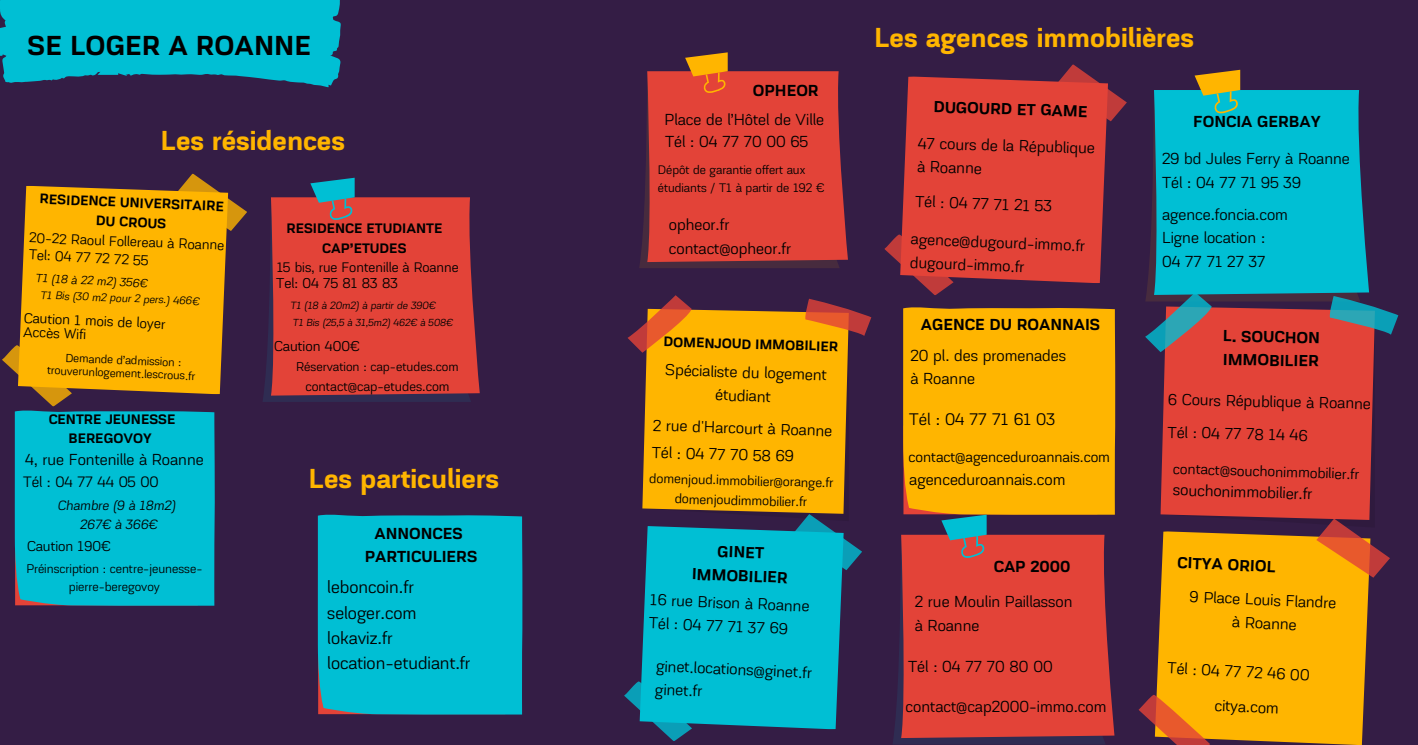
<style>
.page{position:relative;width:1418px;height:745px;background:#fff}
.page>*{position:absolute;margin:0;border:0;box-sizing:border-box;transform-origin:0 0}
.t1{font:700 28.88px "Akzentica 4 F";color:#ffb500}
.t2{font:700 28.88px "Akzentica 4 F";color:#000}
.t3{font:18.5px/25.2px "Akzentica 4 F";color:#000}
.t4{font:17.62px "Akzentica 4 F";color:#000}
.t5{font:16.88px/23.9px "Akzentica 4 F";color:#000}
.t6{font:16.75px/23.5px "Akzentica 4 F";color:#000}
.t7{font:700 16.75px/23.5px "Akzentica 4 F";color:#000;text-align:center}
.t8{font:15.88px "Akzentica 4 F";color:#000}
.t9{font:15.5px "Akzentica 4 F";color:#000}
.t10{font:15px/13.8px "Akzentica 4 F";color:#000}
.t11{font:14.75px "Akzentica 4 F";color:#000}
.t12{font:14.62px "Akzentica 4 F";color:#000}
.t13{font:700 14.5px/20px "Akzentica 4 F";color:#000;text-align:center}
.t14{font:14.12px/19.6px "Akzentica 4 F";color:#000;text-align:center}
.t15{font:italic 14.12px/19.8px "Akzentica 4 F";color:#000;text-align:center}
.t16{font:13.38px "Akzentica 4 F";color:#000}
.t17{font:13.25px/17.8px "Akzentica 4 F";color:#000;text-align:center}
.t18{font:13px/17.8px "Akzentica 4 F";color:#000}
.t19{font:italic 12.5px "Akzentica 4 F";color:#000}
.t20{font:12.38px/13.1px "Akzentica 4 F";color:#000;text-align:center}
.t21{font:italic 11.62px "Akzentica 4 F";color:#000}
.t22{font:italic 11px "Akzentica 4 F";color:#000}
.t23{font:italic 10.75px "Akzentica 4 F";color:#000}
</style>
<div class="page">
<div style="left:0;top:0;width:1418px;height:744px;background:#341d45"></div>
<svg style="left:263px;top:251px;width:208px;height:151px;fill:#2f2c52"></svg>
<svg style="left:271px;top:178px;width:209px;height:217px;background:#c8413d"></svg>
<svg style="left:19px;top:186px;width:208px;height:209px;background:#efa905"></svg>
<svg style="left:36px;top:243px;width:175px;height:7px"></svg>
<svg style="left:36px;top:260px;width:175px;height:6px"></svg>
<svg style="left:36px;top:276px;width:174px;height:7px"></svg>
<svg style="left:37px;top:293px;width:174px;height:7px"></svg>
<svg style="left:36px;top:310px;width:175px;height:6px"></svg>
<svg style="left:35px;top:326px;width:175px;height:7px"></svg>
<svg style="left:38px;top:173px;width:209px;height:62px"></svg>
<svg style="left:2px;top:341px;width:212px;height:264px;background:#35a79a"></svg>
<div style="left:641px;top:574px;width:201px;height:156px;background:#00bfd4"></div>
<svg style="left:657px;top:582px;width:170px;height:6px"></svg>
<svg style="left:657px;top:598px;width:169px;height:6px"></svg>
<svg style="left:657px;top:614px;width:169px;height:7px"></svg>
<svg style="left:657px;top:630px;width:170px;height:7px"></svg>
<svg style="left:657px;top:647px;width:170px;height:6px"></svg>
<svg style="left:656px;top:663px;width:169px;height:6px"></svg>
<svg style="left:627px;top:295px;width:244px;height:279px"></svg>
<svg style="left:624px;top:677px;width:199px;height:64px"></svg>
<svg style="left:639px;top:52px;width:209px;height:216px;background:#c93f38"></svg>
<svg style="left:902px;top:76px;width:205px;height:207px;background:#d64038"></svg>
<svg style="left:918px;top:133px;width:173px;height:7px"></svg>
<svg style="left:918px;top:150px;width:172px;height:6px"></svg>
<svg style="left:918px;top:166px;width:172px;height:7px"></svg>
<svg style="left:918px;top:183px;width:173px;height:6px"></svg>
<svg style="left:918px;top:199px;width:173px;height:7px"></svg>
<svg style="left:917px;top:216px;width:172px;height:6px"></svg>
<svg style="left:919px;top:64px;width:208px;height:61px"></svg>
<svg style="left:884px;top:230px;width:203px;height:65px"></svg>
<svg style="left:1147px;top:137px;width:7px;height:155px"></svg>
<div style="left:1154px;top:90px;width:215px;height:202px;background:#00bfd4"></div>
<svg style="left:1181px;top:102px;width:7px;height:181px"></svg>
<svg style="left:1194px;top:70px;width:46px;height:43px;background:#7fab60"></svg>
<div style="left:903px;top:307px;width:212px;height:207px;background:#ffb500"></div>
<div style="left:1160px;top:353px;width:214px;height:162px;background:#e34338"></div>
<svg style="left:1145px;top:292px;width:253px;height:61px"></svg>
<svg style="left:1177px;top:366px;width:180px;height:4px"></svg>
<svg style="left:1177px;top:383px;width:181px;height:4px"></svg>
<svg style="left:1177px;top:400px;width:180px;height:4px"></svg>
<svg style="left:1178px;top:418px;width:180px;height:4px"></svg>
<svg style="left:1178px;top:435px;width:180px;height:4px"></svg>
<svg style="left:1177px;top:452px;width:180px;height:4px"></svg>
<svg style="left:1175px;top:469px;width:180px;height:5px"></svg>
<svg style="left:1175px;top:487px;width:180px;height:4px"></svg>
<svg style="left:893px;top:600px;width:212px;height:144px;fill:#2f2c52"></svg>
<svg style="left:901px;top:534px;width:213px;height:203px;fill:#e34338"></svg>
<svg style="left:903px;top:425px;width:194px;height:301px;background:#dd642a"></svg>
<svg style="left:1156px;top:531px;width:213px;height:213px;background:#f0aa04"></svg>
<svg style="left:1173px;top:590px;width:179px;height:6px"></svg>
<svg style="left:1173px;top:607px;width:179px;height:7px"></svg>
<svg style="left:1173px;top:624px;width:179px;height:7px"></svg>
<svg style="left:1174px;top:641px;width:178px;height:7px"></svg>
<svg style="left:1173px;top:658px;width:179px;height:7px"></svg>
<svg style="left:1172px;top:675px;width:179px;height:7px"></svg>
<svg style="left:1175px;top:514px;width:215px;height:67px"></svg>
<svg style="left:1138px;top:690px;width:210px;height:54px;background:#e5980d"></svg>
<div style="left:318px;top:514px;width:204px;height:200px;background:#00bfd4"></div>
<svg style="left:0;top:0;width:341px;height:87px;background:#06abc3"></svg>
<h1 class="t2" style="left:28px;top:35px;width:285px">SE LOGER A ROANNE</h1>
<p class="t7" style="left:753px;top:80px;width:67px">OPHEOR</p>
<p class="t6" style="left:664px;top:110px;width:161px;line-height:21.9px">Place de l’Hôtel de Ville<br>Tél : 04 77 70 00 65</p>
<p class="t18" style="left:658px;top:162px;width:168px">Dépôt de garantie offert aux étudiants / T1 à partir de 192 €</p>
<p class="t6" style="left:669px;top:214px;width:124px">opheor.fr contact@opheor.fr</p>
<h1 class="t1" style="left:160px;top:129px;width:186px">Les résidences</h1>
<p class="t13" style="left:40px;top:191px;width:186px;line-height:19.6px;rotate:2deg">RESIDENCE UNIVERSITAIRE<br>DU CROUS</p>
<p class="t11" style="left:29px;top:232px;width:197px;rotate:2deg">20-22 Raoul Follereau à Roanne</p>
<p class="t10" style="left:29px;top:249px;width:121px;rotate:3deg">Tel: 04 77 72 72 55</p>
<p class="t19" style="left:36px;top:273px;width:113px;rotate:3deg">T1 (18 à 22 m2) 356€</p>
<p class="t21" style="left:40px;top:291px;width:160px;rotate:2deg">T1 Bis (30 m2 pour 2 pers.) 466€</p>
<p class="t10" style="left:24px;top:313px;width:143px;rotate:2deg">Caution 1 mois de loyer<br>Accès Wifi</p>
<p class="t20" style="left:48px;top:352px;width:150px;rotate:2deg">Demande d’admission : trouverunlogement.lescrous.fr</p>
<p class="t16" style="left:296px;top:361px;width:164px">Réservation : cap-etudes.com</p>
<p class="t14" style="left:305px;top:377px;width:146px">contact@cap-etudes.com</p>
<p class="t13" style="left:286px;top:219px;width:157px">RESIDENCE ETUDIANTE<br>CAP’ETUDES</p>
<p class="t12" style="left:277px;top:261px;width:183px">15 bis, rue Fontenille à Roanne</p>
<p class="t10" style="left:276px;top:278px;width:123px">Tel: 04 75 81 83 83</p>
<p class="t22" style="left:290px;top:302px;width:147px">T1 (18 à 20m2) à partir de 390€</p>
<p class="t23" style="left:292px;top:318px;width:162px">T1 Bis (25,5 à 31,5m2) 462€ à 508€</p>
<p class="t10" style="left:274px;top:340px;width:87px">Caution 400€</p>
<p class="t13" style="left:664px;top:332px;width:176px;rotate:2deg">DOMENJOUD IMMOBILIER</p>
<p class="t6" style="left:666px;top:359px;width:163px;text-align:center;rotate:2deg">Spécialiste du logement étudiant</p>
<p class="t6" style="left:653px;top:414px;width:181px;rotate:2deg">2 rue d'Harcourt à Roanne</p>
<p class="t6" style="left:652px;top:442px;width:144px;rotate:1deg">Tél : 04 77 70 58 69</p>
<p class="t13" style="left:49px;top:410px;width:128px">CENTRE JEUNESSE<br>BEREGOVOY</p>
<p class="t6" style="left:25px;top:449px;width:180px">4, rue Fontenille à Roanne</p>
<p class="t8" style="left:23px;top:475px;width:137px">Tél : 04 77 44 05 00</p>
<p class="t15" style="left:58px;top:496px;width:119px">Chambre (9 à 18m2)<br>267€ à 366€</p>
<p class="t10" style="left:27px;top:540px;width:85px">Caution 190€</p>
<p class="t17" style="left:26px;top:561px;width:178px">Préinscription : centre-jeunesse&shy;pierre-beregovoy</p>
<h1 class="t1" style="left:309px;top:467px;width:192px">Les particuliers</h1>
<p class="t14" style="left:649px;top:470px;width:186px;rotate:1deg">domenjoud.immobilier@orange.fr domenjoudimmobilier.fr</p>
<p class="t7" style="left:365px;top:523px;width:114px">ANNONCES<br>PARTICULIERS</p>
<p class="t3" style="left:327px;top:576px;width:145px">leboncoin.fr seloger.com lokaviz.fr location-etudiant.fr</p>
<p class="t7" style="left:693px;top:540px;width:98px;rotate:2deg">GINET<br>IMMOBILIER</p>
<p class="t6" style="left:650px;top:589px;width:161px;rotate:2deg">16 rue Brison à Roanne<br>Tél : 04 77 71 37 69</p>
<p class="t6" style="left:657px;top:654px;width:157px;rotate:3deg">ginet.locations@ginet.fr ginet.fr</p>
<h1 class="t1" style="left:874px;top:27px;width:321px">Les agences immobilières</h1>
<p class="t7" style="left:934px;top:96px;width:155px;rotate:2deg">DUGOURD ET GAME</p>
<p class="t5" style="left:918px;top:132px;width:179px;rotate:2deg">47 cours de la République à Roanne</p>
<p class="t6" style="left:915px;top:191px;width:138px;rotate:2deg">Tél : 04 77 71 21 53</p>
<p class="t6" style="left:911px;top:229px;width:176px;rotate:2deg">agence@dugourd-immo.fr dugourd-immo.fr</p>
<p class="t7" style="left:921px;top:315px;width:181px">AGENCE DU ROANNAIS</p>
<p class="t6" style="left:910px;top:345px;width:157px">20 pl. des promenades à Roanne</p>
<p class="t4" style="left:909px;top:412px;width:148px">Tél : 04 77 71 61 03</p>
<p class="t9" style="left:908px;top:451px;width:203px">contact@agenceduroannais.com</p>
<p class="t6" style="left:909px;top:469px;width:158px">agenceduroannais.com</p>
<p class="t7" style="left:993px;top:556px;width:78px">CAP 2000</p>
<p class="t6" style="left:915px;top:591px;width:159px">2 rue Moulin Paillasson à Roanne</p>
<p class="t6" style="left:908px;top:656px;width:146px">Tél : 04 77 70 80 00</p>
<p class="t6" style="left:905px;top:696px;width:202px">contact@cap2000-immo.com</p>
<p class="t7" style="left:1193px;top:112px;width:129px">FONCIA GERBAY</p>
<p class="t6" style="left:1162px;top:148px;width:189px;line-height:24px">29 bd Jules Ferry à Roanne<br>Tél : 04 77 71 95 39</p>
<p class="t6" style="left:1162px;top:204px;width:127px">agence.foncia.com<br>Ligne location :<br>04 77 71 27 37</p>
<p class="t7" style="left:1223px;top:326px;width:99px;text-align:left;rotate:1deg">L. SOUCHON<br>IMMOBILIER</p>
<p class="t6" style="left:1168px;top:384px;width:204px;line-height:32.9px;rotate:1deg">6 Cours République à Roanne<br>Tél : 04 77 78 14 46</p>
<p class="t9" style="left:1173px;top:462px;width:188px;rotate:2deg">contact@souchonimmobilier.fr</p>
<p class="t6" style="left:1173px;top:479px;width:141px;rotate:2deg">souchonimmobilier.fr</p>
<p class="t7" style="left:1177px;top:552px;width:100px;rotate:2deg">CITYA ORIOL</p>
<p class="t6" style="left:1190px;top:587px;width:148px;text-align:center;rotate:2deg">9 Place Louis Flandre à Roanne</p>
<p class="t6" style="left:1168px;top:657px;width:144px;rotate:3deg">Tél : 04 77 72 46 00</p>
<p class="t6" style="left:1215px;top:695px;width:66px;rotate:2deg">citya.com</p>
</div>
